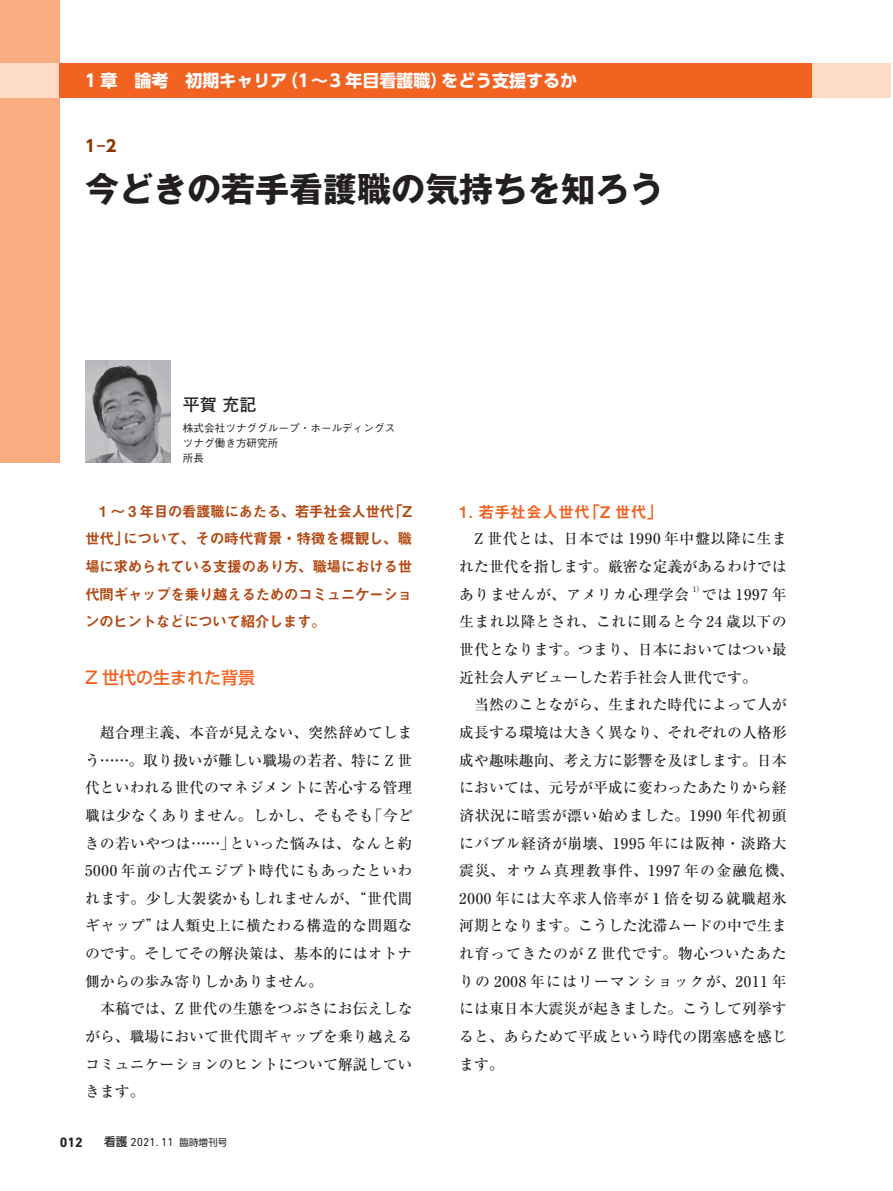
<style>
.page{position:relative;width:893px;height:1191px;background:#fff}
.page>*{position:absolute;margin:0;border:0;box-sizing:border-box;transform-origin:0 0}
.t1{font:700 34.05px "Gothic MB101 Pro";color:#231f20}
.t2{font:700 16.95px "UD Shin Go Pro";color:#fff}
.t3{font:500 16.95px "UD Shin Go Pro";color:#f26221}
.t4{font:700 16.95px "Futo Go B101 Pro";color:#231f20}
.t5{font:15.9px "Midashi Go Pro MB31";color:#f26221}
.t6{font:700 15.9px "UD Shin Go Pro";color:#8c3500}
.t7{font:500 14.85px/27.6px "Ryumin Pro";color:#231f20}
.t8{font:14.85px/27.6px "Midashi Go Pro MB31";letter-spacing:-.045em;color:#b34812;text-align:justify}
.t9{font:700 13.8px "DIN Next LT Pro";color:#231f20}
.t10{font:11.7px "DIN Next LT Pro";color:#231f20}
.t11{font:500 10.65px/14.9px "Gothic BBB Pro";color:#231f20}
.t12{font:500 7.5px "Ryumin Pro";color:#231f20}
.s1{font-family:"UD Shin Go Pro";font-weight:500}
.s2{font-family:"UD Shin Go Pro";font-size:9.6px}
</style>
<div class="page">
<div style="left:0;top:0;width:60px;height:463px;background:#f8ac7f"></div>
<div style="left:0;top:64px;width:891px;height:34px;background:#fddbc5"></div>
<div style="left:60px;top:64px;width:752px;height:34px;background:#f26221"></div>
<img style="left:85px;top:360px;width:85px;height:102px">
<p class="t2" style="left:85px;top:67px;width:494px">1 章　論考　初期キャリア（1〜3 年目看護職）をどう支援するか</p>
<p class="t6" style="left:85px;top:133px;width:33px">1―2</p>
<h1 class="t1" style="left:85px;top:160px;width:580px">今どきの若手看護職の気持ちを知ろう</h1>
<p class="t4" style="left:183px;top:391px;width:75px">平賀 充記</p>
<p class="t11" style="left:183px;top:419px;width:214px">株式会社ツナググループ・ホールディングスツナグ働き方研究所<br>所長</p>
<p class="t8" style="left:85px;top:495px;width:329px">　1 〜 3 年目の看護職にあたる、若手社会人世代「Z世代」について、その時代背景・特徴を概観し、職場に求められている支援のあり方、職場における世代間ギャップを乗り越えるためのコミュニケーションのヒントなどについて紹介します。</p>
<p class="t3" style="left:85px;top:664px;width:172px">Z 世代の生まれた背景</p>
<p class="t7" style="left:85px;top:717px;width:329px">　超合理主義、本音が見えない、突然辞めてしまう……。取り扱いが難しい職場の若者、特に Z 世代といわれる世代のマネジメントに苦心する管理職は少なくありません。しかし、そもそも「今どきの若いやつは……」といった悩みは、なんと約<br>5000 年前の古代エジプト時代にもあったといわれます。少し大袈裟かもしれませんが、“世代間ギャップ”は人類史上に横たわる構造的な問題なのです。そしてその解決策は、基本的にはオトナ側からの歩み寄りしかありません。<br>　本稿では、Z 世代の生態をつぶさにお伝えしながら、職場において世代間ギャップを乗り越えるコミュニケーションのヒントについて解説していきます。</p>
<p class="t9" style="left:60px;top:1134px;width:25px">012</p>
<p class="t10" style="left:104px;top:1135px;width:125px"><span class="s1">看護</span> 2021. 11 <span class="s2">臨時増刊号</span></p>
<p class="t5" style="left:459px;top:499px;width:205px">1. 若手社会人世代「Z 世代」</p>
<p class="t7" style="left:459px;top:524px;width:329px;text-align:justify">　Z 世代とは、日本では 1990 年中盤以降に生まれた世代を指します。厳密な定義があるわけではありませんが、アメリカ心理学会</p>
<p class="t12" style="left:693px;top:583px;width:13px">1）</p>
<p class="t7" style="left:459px;top:579px;width:336px;text-indent:242px">では 1997 年生まれ以降とされ、これに則ると今 24 歳以下の世代となります。つまり、日本においてはつい最近社会人デビューした若手社会人世代です。<br>　当然のことながら、生まれた時代によって人が成長する環境は大きく異なり、それぞれの人格形成や趣味趣向、考え方に影響を及ぼします。日本においては、元号が平成に変わったあたりから経済状況に暗雲が漂い始めました。1990 年代初頭にバブル経済が崩壊、1995 年には阪神・淡路大震災、オウム真理教事件、1997 年の金融危機、<br>2000 年には大卒求人倍率が１倍を切る就職超氷河期となります。こうした沈滞ムードの中で生まれ育ってきたのが Z 世代です。物心ついたあたりの 2008 年にはリーマンショックが、2011 年には東日本大震災が起きました。こうして列挙すると、あらためて平成という時代の閉塞感を感じます。</p>
</div>
